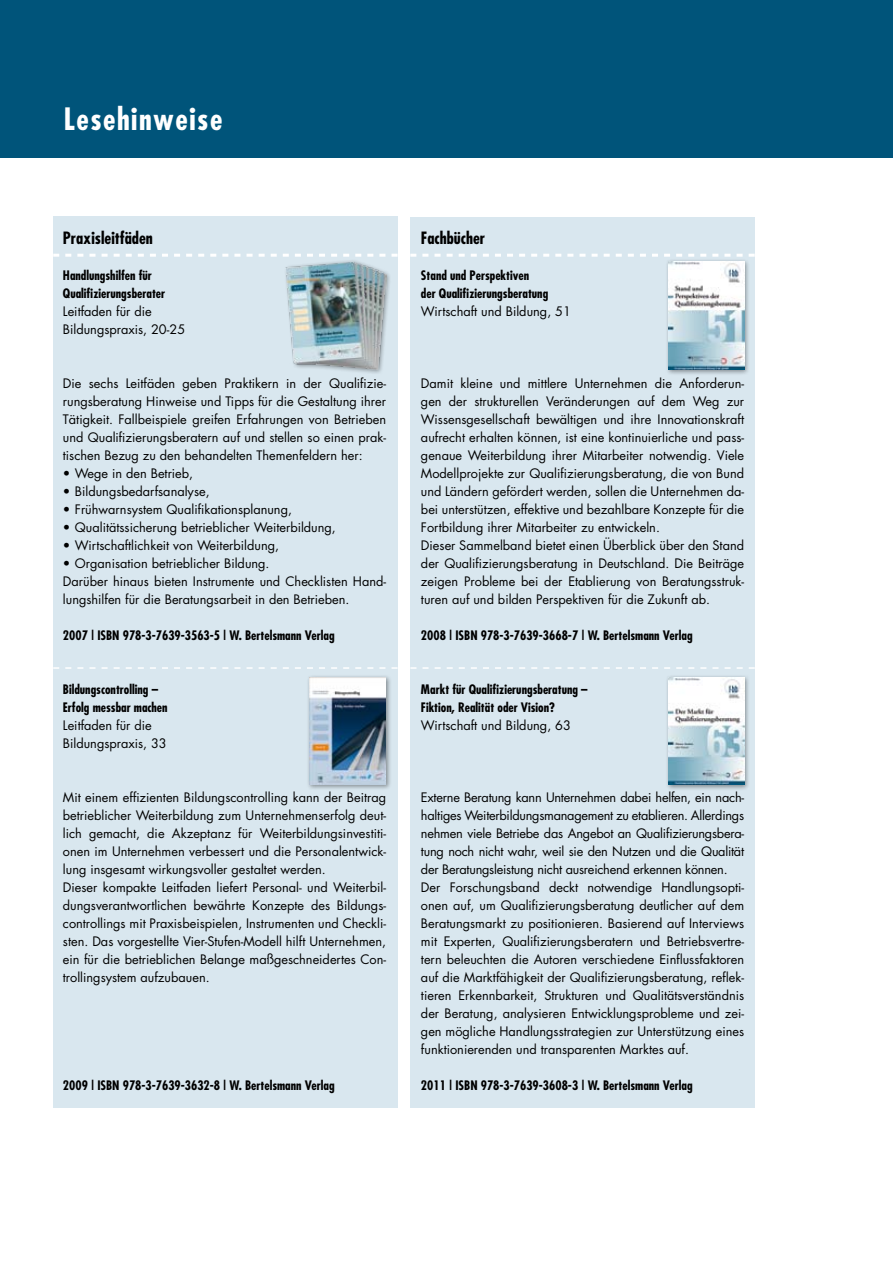
<style>
.page{position:relative;width:893px;height:1263px;background:#fff}
.page>*{position:absolute;margin:0;border:0;box-sizing:border-box;transform-origin:0 0}
.t1{font:700 condensed 30px "Futura";letter-spacing:.05em;color:#fff}
.t2{font:700 condensed 16.5px "Futura";color:#000}
.t3{font:12.75px/18px "Futura";color:#000}
.t4{font:700 condensed 12.75px/18px "Futura";color:#000}
</style>
<div class="page">
<div style="left:0;top:0;width:893px;height:157px;background:#00547a"></div>
<div style="left:53px;top:217px;width:345px;height:891px;background:#d9e7ef"></div>
<div style="left:410px;top:217px;width:345px;height:891px;background:#d9e7ef"></div>
<svg style="left:53px;top:254px;width:345px;height:3px"></svg>
<svg style="left:53px;top:667px;width:345px;height:2px"></svg>
<svg style="left:410px;top:667px;width:345px;height:2px"></svg>
<svg style="left:410px;top:254px;width:345px;height:3px"></svg>
<div style="left:283px;top:259px;width:108px;height:116px;background:#000;opacity:.4"></div>
<img style="left:286px;top:262px;width:100px;height:108px">
<div style="left:665px;top:259px;width:85px;height:117px;background:#000;opacity:.4"></div>
<img style="left:668px;top:262px;width:76px;height:108px">
<div style="left:306px;top:674px;width:86px;height:117px;background:#000;opacity:.4"></div>
<img style="left:310px;top:677px;width:76px;height:108px">
<div style="left:665px;top:674px;width:85px;height:117px;background:#000;opacity:.4"></div>
<img style="left:668px;top:677px;width:76px;height:108px">
<h1 class="t1" style="left:64px;top:99px;width:160px">Lesehinweise</h1>
<p class="t2" style="left:63px;top:227px;width:91px">Praxisleitfäden</p>
<p class="t4" style="left:63px;top:266px;width:104px">Handlungshilfen für<br>Qualifizierungsberater</p>
<p class="t3" style="left:63px;top:302px;width:124px">Leitfaden für die<br>Bildungspraxis, 20-25</p>
<p class="t3" style="left:63px;top:374px;width:325px;text-align:justify">Die sechs Leitfäden geben Praktikern in der Qualifizie&shy;rungsberatung Hinweise und Tipps für die Gestaltung ihrer Tätigkeit. Fallbeispiele greifen Erfahrungen von Betrieben und Qualifizierungsberatern auf und stellen so einen prak&shy;tischen Bezug zu den behandelten Themenfeldern her:</p>
<p class="t3" style="left:63px;top:464px;width:132px">• Wege in den Betrieb,</p>
<p class="t3" style="left:63px;top:482px;width:148px">• Bildungsbedarfsanalyse,</p>
<p class="t3" style="left:63px;top:500px;width:231px">• Frühwarnsystem Qualifikationsplanung,</p>
<p class="t3" style="left:63px;top:518px;width:274px">• Qualitätssicherung betrieblicher Weiterbildung,</p>
<p class="t3" style="left:63px;top:536px;width:218px">• Wirtschaftlichkeit von Weiterbildung,</p>
<p class="t3" style="left:63px;top:554px;width:325px">• Organisation betrieblicher Bildung.<br>Darüber hinaus bieten Instrumente und Checklisten Hand&shy;lungshilfen für die Beratungsarbeit in den Betrieben.</p>
<p class="t4" style="left:63px;top:626px;width:273px">2007 | ISBN 978-3-7639-3563-5 | W. Bertelsmann Verlag</p>
<p class="t4" style="left:63px;top:680px;width:106px">Bildungscontrolling –<br>Erfolg messbar machen</p>
<p class="t3" style="left:63px;top:716px;width:105px">Leitfaden für die<br>Bildungspraxis, 33</p>
<p class="t3" style="left:63px;top:788px;width:325px">Mit einem effizienten Bildungscontrolling kann der Beitrag betrieblicher Weiterbildung zum Unternehmenserfolg deut&shy;lich gemacht, die Akzeptanz für Weiterbildungsinvestiti&shy;onen im Unternehmen verbessert und die Personalentwick&shy;lung insgesamt wirkungsvoller gestaltet werden.<br>Dieser kompakte Leitfaden liefert Personal- und Weiterbil&shy;dungsverantwortlichen bewährte Konzepte des Bildungs&shy;controllings mit Praxisbeispielen, Instrumenten und Checkli&shy;sten. Das vorgestellte Vier-Stufen-Modell hilft Unternehmen, ein für die betrieblichen Belange maßgeschneidertes Con&shy;trollingsystem aufzubauen.</p>
<p class="t4" style="left:63px;top:1076px;width:273px">2009 | ISBN 978-3-7639-3632-8 | W. Bertelsmann Verlag</p>
<p class="t2" style="left:421px;top:227px;width:66px">Fachbücher</p>
<p class="t4" style="left:421px;top:266px;width:129px">Stand und Perspektiven<br>der Qualifizierungsberatung</p>
<p class="t3" style="left:421px;top:302px;width:151px">Wirtschaft und Bildung, 51</p>
<p class="t3" style="left:421px;top:374px;width:325px">Damit kleine und mittlere Unternehmen die Anforderun&shy;gen der strukturellen Veränderungen auf dem Weg zur Wissensgesellschaft bewältigen und ihre Innovationskraft aufrecht erhalten können, ist eine kontinuierliche und pass&shy;genaue Weiterbildung ihrer Mitarbeiter notwendig. Viele Modellprojekte zur Qualifizierungsberatung, die von Bund und Ländern gefördert werden, sollen die Unternehmen da&shy;bei unterstützen, effektive und bezahlbare Konzepte für die Fortbildung ihrer Mitarbeiter zu entwickeln.<br>Dieser Sammelband bietet einen Überblick über den Stand der Qualifizierungsberatung in Deutschland. Die Beiträge zeigen Probleme bei der Etablierung von Beratungsstruk&shy;turen auf und bilden Perspektiven für die Zukunft ab.</p>
<p class="t4" style="left:421px;top:626px;width:273px">2008 | ISBN 978-3-7639-3668-7 | W. Bertelsmann Verlag</p>
<p class="t4" style="left:421px;top:680px;width:168px">Markt für Qualifizierungsberatung –<br>Fiktion, Realität oder Vision?</p>
<p class="t3" style="left:421px;top:716px;width:151px">Wirtschaft und Bildung, 63</p>
<p class="t3" style="left:421px;top:788px;width:325px">Externe Beratung kann Unternehmen dabei helfen, ein nach&shy;haltiges Weiterbildungsmanagement zu etablieren. Allerdings nehmen viele Betriebe das Angebot an Qualifizierungsbera&shy;tung noch nicht wahr, weil sie den Nutzen und die Qualität der Beratungsleistung nicht ausreichend erkennen können.<br>Der Forschungsband deckt notwendige Handlungsopti&shy;onen auf, um Qualifizierungsberatung deutlicher auf dem Beratungsmarkt zu positionieren. Basierend auf Interviews mit Experten, Qualifizierungsberatern und Betriebsvertre&shy;tern beleuchten die Autoren verschiedene Einflussfaktoren auf die Marktfähigkeit der Qualifizierungsberatung, reflek&shy;tieren Erkennbarkeit, Strukturen und Qualitätsverständnis der Beratung, analysieren Entwicklungsprobleme und zei&shy;gen mögliche Handlungsstrategien zur Unterstützung eines funktionierenden und transparenten Marktes auf.</p>
<p class="t4" style="left:421px;top:1076px;width:273px">2011 | ISBN 978-3-7639-3608-3 | W. Bertelsmann Verlag</p>
</div>
